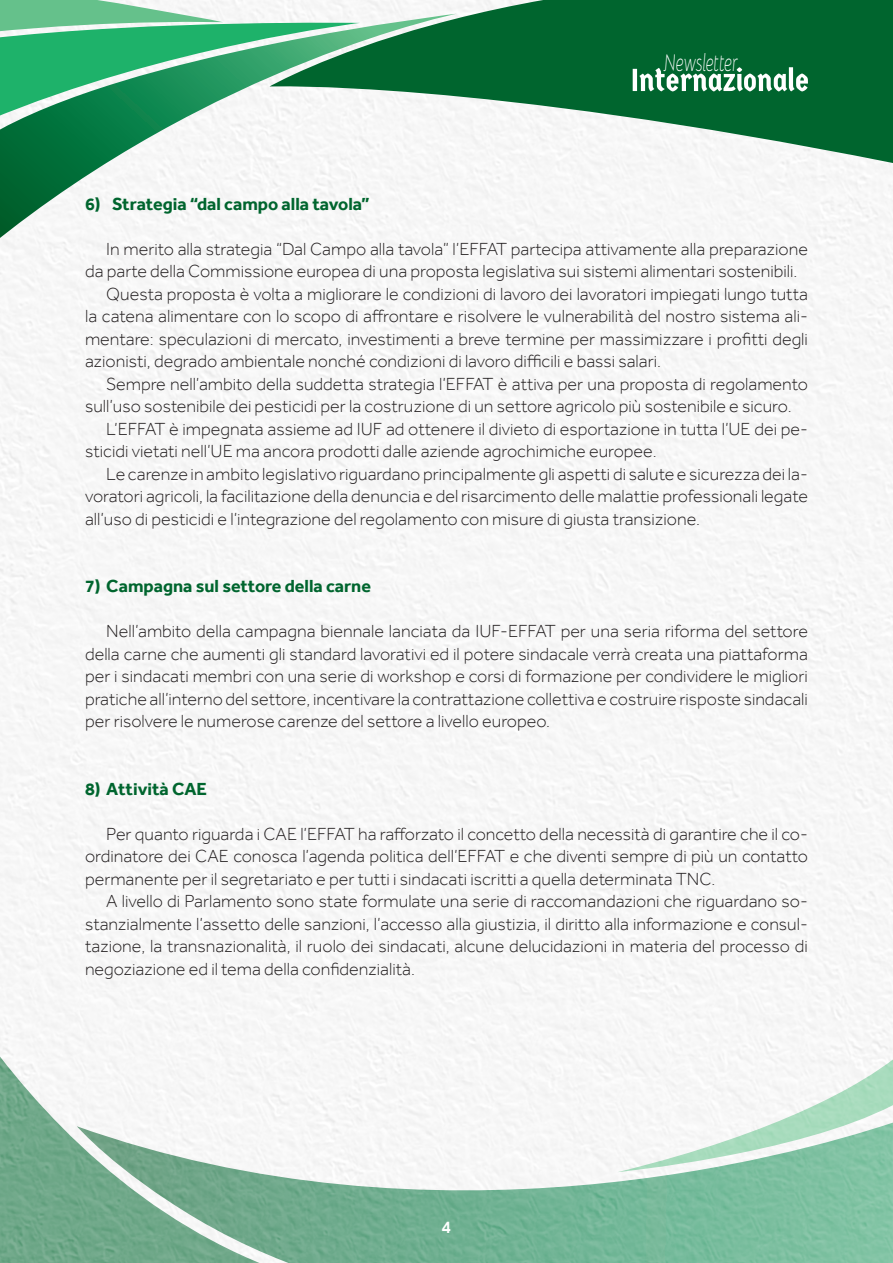
<style>
.page{position:relative;width:893px;height:1263px;background:#fff}
.page>*{position:absolute;margin:0;border:0;box-sizing:border-box;transform-origin:0 0}
.t1{font:italic 300 24.15px "Bellota";color:#fff;scale:.67 1}
.t2{font:300 18px/22.5px "Effra";color:#231f20;text-align:justify}
.t3{font:700 18px "Effra";color:#00652e}
.t4{font:500 18px "Effra";color:#fff}
</style>
<div class="page">
<svg style="left:325px;top:1122px;width:568px;height:141px"></svg>
<svg style="left:0;top:1040px;width:325px;height:223px"></svg>
<svg style="left:617px;top:1059px;width:276px;height:113px"></svg>
<svg style="left:360px;top:0;width:533px;height:163px;fill:#00652e"></svg>
<svg style="left:0;top:14px;width:457px;height:234px"></svg>
<svg style="left:0;top:0;width:360px;height:121px"></svg>
<svg style="left:633px;top:67px;width:175px;height:24px"></svg>
<h1 class="t1" style="left:664px;top:44px;width:112px">Newsletter</h1>
<p class="t3" style="left:85px;top:193px;width:286px">6) Strategia “dal campo alla tavola”</p>
<p class="t2" style="left:106px;top:237px;width:703px">In merito alla strategia “Dal Campo alla tavola” l’EFFAT partecipa attivamente alla preparazione</p>
<p class="t2" style="left:85px;top:260px;width:714px">da parte della Commissione europea di una proposta legislativa sui sistemi alimentari sostenibili.</p>
<p class="t2" style="left:106px;top:282px;width:703px">Questa proposta è volta a migliorare le condizioni di lavoro dei lavoratori impiegati lungo tutta</p>
<p class="t2" style="left:85px;top:305px;width:724px">la catena alimentare con lo scopo di affrontare e risolvere le vulnerabilità del nostro sistema ali-</p>
<p class="t2" style="left:85px;top:327px;width:724px">mentare: speculazioni di mercato, investimenti a breve termine per massimizzare i profitti degli</p>
<p class="t2" style="left:85px;top:350px;width:578px">azionisti, degrado ambientale nonché condizioni di lavoro difficili e bassi salari.</p>
<p class="t2" style="left:106px;top:372px;width:703px">Sempre nell’ambito della suddetta strategia l’EFFAT è attiva per una proposta di regolamento</p>
<p class="t2" style="left:85px;top:395px;width:708px">sull’uso sostenibile dei pesticidi per la costruzione di un settore agricolo più sostenibile e sicuro.</p>
<p class="t2" style="left:106px;top:417px;width:703px">L’EFFAT è impegnata assieme ad IUF ad ottenere il divieto di esportazione in tutta l’UE dei pe-</p>
<p class="t2" style="left:85px;top:440px;width:573px">sticidi vietati nell’UE ma ancora prodotti dalle aziende agrochimiche europee.</p>
<p class="t2" style="left:106px;top:462px;width:703px">Le carenze in ambito legislativo riguardano principalmente gli aspetti di salute e sicurezza dei la-</p>
<p class="t2" style="left:85px;top:485px;width:724px">voratori agricoli, la facilitazione della denuncia e del risarcimento delle malattie professionali legate</p>
<p class="t2" style="left:85px;top:507px;width:617px">all’uso di pesticidi e l’integrazione del regolamento con misure di giusta transizione.</p>
<p class="t3" style="left:85px;top:575px;width:287px">7) Campagna sul settore della carne</p>
<p class="t2" style="left:85px;top:620px;width:724px;text-indent:21px">Nell’ambito della campagna biennale lanciata da IUF-EFFAT per una seria riforma del settore della carne che aumenti gli standard lavorativi ed il potere sindacale verrà creata una piattaforma per i sindacati membri con una serie di workshop e corsi di formazione per condividere le migliori pratiche all’interno del settore, incentivare la contrattazione collettiva e costruire risposte sindacali per risolvere le numerose carenze del settore a livello europeo.</p>
<p class="t3" style="left:85px;top:778px;width:123px">8) Attività CAE</p>
<p class="t2" style="left:85px;top:822px;width:724px;text-indent:21px">Per quanto riguarda i CAE l’EFFAT ha rafforzato il concetto della necessità di garantire che il co&shy;ordinatore dei CAE conosca l’agenda politica dell’EFFAT e che diventi sempre di più un contatto permanente per il segretariato e per tutti i sindacati iscritti a quella determinata TNC.</p>
<p class="t2" style="left:85px;top:890px;width:724px;text-indent:21px">A livello di Parlamento sono state formulate una serie di raccomandazioni che riguardano so&shy;stanzialmente l’assetto delle sanzioni, l’accesso alla giustizia, il diritto alla informazione e consul&shy;tazione, la transnazionalità, il ruolo dei sindacati, alcune delucidazioni in materia del processo di negoziazione ed il tema della confidenzialità.</p>
<p class="t4" style="left:442px;top:1216px;width:11px">4</p>
</div>
